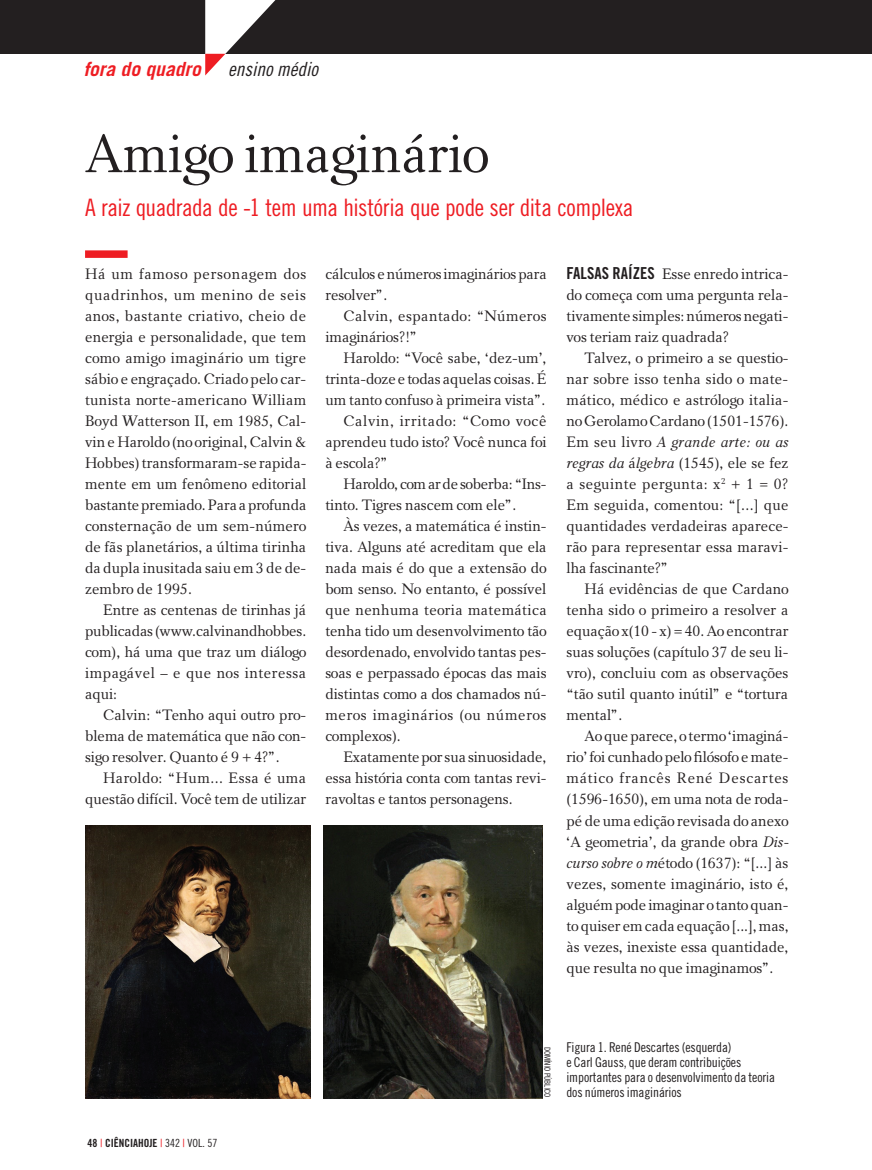
<style>
.page{position:relative;width:872px;height:1170px;background:#fff}
.page>*{position:absolute;margin:0;border:0;box-sizing:border-box;transform-origin:0 0}
.t1{font:54px "Carniola";color:#231f20}
.t2{font:24px "Trade Gothic Cond Eighteen";letter-spacing:-.02em;color:#ee1d23}
.t3{font:italic 700 19.5px "Trade Gothic";color:#ee1d23}
.t4{font:19.5px "Trade Gothic Cond Eighteen Obl";color:#231f20}
.t5{font:15px/21px "Carniola";color:#231f20;text-align:justify}
.t6{font:15px "Carniola";letter-spacing:.045em;color:#231f20}
.t7{font:15px/21px "Carniola";letter-spacing:.03em;color:#231f20}
.t8{font:15px "Carniola";letter-spacing:.025em;color:#231f20}
.t9{font:13.5px/15px "Trade Gothic Cond Eighteen";letter-spacing:-.01em;color:#231f20}
.t10{font:11.25px "Trade Gothic Bold Cond Twenty";color:#231f20}
.t11{font:8.25px "Trade Gothic Cond Eighteen";letter-spacing:-.01em;color:#231f20}
.s1{font-family:"Trade Gothic Bold Cond Twenty";font-size:16.5px}
.s2{font-style:italic}
.s3{font-family:"Trade Gothic Cond Eighteen";color:#ee1d23}
.s4{font-family:"Trade Gothic Cond Eighteen"}
</style>
<div class="page">
<div style="left:0;top:0;width:872px;height:54px;background:#231f20"></div>
<svg style="left:205px;top:0;width:70px;height:75px"></svg>
<div style="left:85px;top:250px;width:43px;height:8px;background:#ee1d23"></div>
<img style="left:85px;top:825px;width:225px;height:273px">
<img style="left:324px;top:825px;width:218px;height:273px">
<h3 class="t3" style="left:84px;top:57px;width:119px">fora do quadro</h3>
<h3 class="t4" style="left:228px;top:58px;width:91px">ensino médio</h3>
<h1 class="t1" style="left:85px;top:121px;width:405px">Amigo imaginário</h1>
<h2 class="t2" style="left:85px;top:193px;width:550px">A raiz quadrada de -1 tem uma história que pode ser dita complexa</h2>
<p class="t5" style="left:85px;top:263px;width:223px">Há um famoso personagem dos quadrinhos, um menino de seis anos, bastante criativo, cheio de energia e personalidade, que tem como amigo imaginário um tigre sábio e engraçado. Criado pelo car&shy;tunista norte-americano William Boyd Watterson II, em 1985, Cal&shy;vin e Haroldo (no original, Calvin &amp; Hobbes) transformaram-se rapida&shy;mente em um fenômeno editorial bastante premiado. Para a profunda consternação de um sem-número de fãs planetários, a última tirinha da dupla inusitada saiu em 3 de de&shy;zembro de 1995.</p>
<p class="t5" style="left:85px;top:599px;width:223px;text-indent:18px">Entre as centenas de tirinhas já publicadas (www.calvinandhobbes. com), há uma que traz um diálogo impagável – e que nos interessa aqui:</p>
<p class="t5" style="left:85px;top:704px;width:223px;text-indent:18px">Calvin: “Tenho aqui outro pro&shy;blema de matemática que não con&shy;sigo resolver. Quanto é 9 + 4?”.</p>
<p class="t5" style="left:85px;top:767px;width:223px;text-align:right">Haroldo: “Hum... Essa é uma questão difícil. Você tem de utilizar</p>
<p class="t5" style="left:325px;top:263px;width:223px">cálculos e números imaginários para resolver”.</p>
<p class="t7" style="left:325px;top:305px;width:223px;text-indent:18px">Calvin, espantado: “Números imaginários?!”</p>
<p class="t5" style="left:343px;top:347px;width:205px">Haroldo: “Você sabe, ‘dez-um’,</p>
<p class="t5" style="left:325px;top:368px;width:223px">trinta-doze e todas aquelas coisas. É</p>
<p class="t5" style="left:325px;top:389px;width:222px">um tanto confuso à primeira vista”.</p>
<p class="t6" style="left:343px;top:412px;width:204px">Calvin, irritado: “Como você</p>
<p class="t5" style="left:325px;top:431px;width:223px">aprendeu tudo isto? Você nunca foi</p>
<p class="t5" style="left:325px;top:452px;width:64px">à escola?”</p>
<p class="t5" style="left:343px;top:473px;width:205px">Haroldo, com ar de soberba: “Ins-</p>
<p class="t5" style="left:325px;top:494px;width:192px">tinto. Tigres nascem com ele”.</p>
<p class="t5" style="left:343px;top:515px;width:205px">Às vezes, a matemática é instin-</p>
<p class="t5" style="left:325px;top:536px;width:223px">tiva. Alguns até acreditam que ela</p>
<p class="t5" style="left:325px;top:557px;width:223px">nada mais é do que a extensão do</p>
<p class="t5" style="left:325px;top:578px;width:222px">bom senso. No entanto, é possível</p>
<p class="t8" style="left:325px;top:601px;width:223px">que nenhuma teoria matemática</p>
<p class="t5" style="left:325px;top:620px;width:223px">tenha tido um desenvolvimento tão</p>
<p class="t5" style="left:325px;top:641px;width:223px">desordenado, envolvido tantas pes-</p>
<p class="t5" style="left:325px;top:662px;width:223px">soas e perpassado épocas das mais</p>
<p class="t5" style="left:325px;top:683px;width:223px">distintas como a dos chamados nú-</p>
<p class="t6" style="left:325px;top:706px;width:222px">meros imaginários (ou números</p>
<p class="t5" style="left:325px;top:725px;width:77px">complexos).</p>
<p class="t5" style="left:343px;top:746px;width:204px">Exatamente por sua sinuosidade,</p>
<p class="t5" style="left:325px;top:767px;width:223px">essa história conta com tantas revi-</p>
<p class="t5" style="left:325px;top:788px;width:189px">ravoltas e tantos personagens.</p>
<p class="t5" style="left:566px;top:263px;width:223px"><span class="s1">FALSAS RAÍZES</span> Esse enredo intrica&shy;do começa com uma pergunta rela&shy;tivamente simples: números negati&shy;vos teriam raiz quadrada?</p>
<p class="t5" style="left:566px;top:347px;width:223px;text-indent:18px">Talvez, o primeiro a se questio&shy;nar sobre isso tenha sido o mate&shy;mático, médico e astrólogo italia&shy;no Gerolamo Cardano (1501-1576).<br>Em seu livro <span class="s2">A grande arte: ou as regras da</span> á<span class="s2">lgebra</span> (1545), ele se fez a seguinte pergunta: x<sup>2</sup> + 1 = 0?<br>Em seguida, comentou: “[...] que quantidades verdadeiras aparece&shy;rão para representar essa maravi&shy;lha fascinante?”</p>
<p class="t5" style="left:566px;top:578px;width:223px;text-indent:18px">Há evidências de que Cardano tenha sido o primeiro a resolver a equação x(10 - x) = 40. Ao encontrar suas soluções (capítulo 37 de seu li&shy;vro), concluiu com as observações “tão sutil quanto inútil” e “tortura mental”.</p>
<p class="t5" style="left:566px;top:725px;width:223px;text-indent:18px">Ao que parece, o termo ‘imaginá&shy;rio’ foi cunhado pelo filósofo e mate&shy;mático francês René Descartes (1596-1650), em uma nota de roda&shy;pé de uma edição revisada do anexo ‘A geometria’, da grande obra <span class="s2">Dis&shy;curso sobre o m</span>étodo (1637): “[...] às vezes, somente imaginário, isto é, alguém pode imaginar o tanto quan&shy;to quiser em cada equação [...], mas, às vezes, inexiste essa quantidade, que resulta no que imaginamos”.</p>
<p class="t10" style="left:88px;top:1136px;width:131px">48 <span class="s3">|</span> CIÊNCIAHOJE <span class="s3">|</span> <span class="s4">342</span> <span class="s3">|</span> <span class="s4">vol. 57</span></p>
<p class="t11" style="left:552px;top:1046px;width:52px;rotate:90deg">Domínio Público</p>
<p class="t9" style="left:566px;top:1039px;width:210px">Figura 1. René Descartes (esquerda)<br>e Carl Gauss, que deram contribuições importantes para o desenvolvimento da teoria dos números imaginários</p>
</div>
